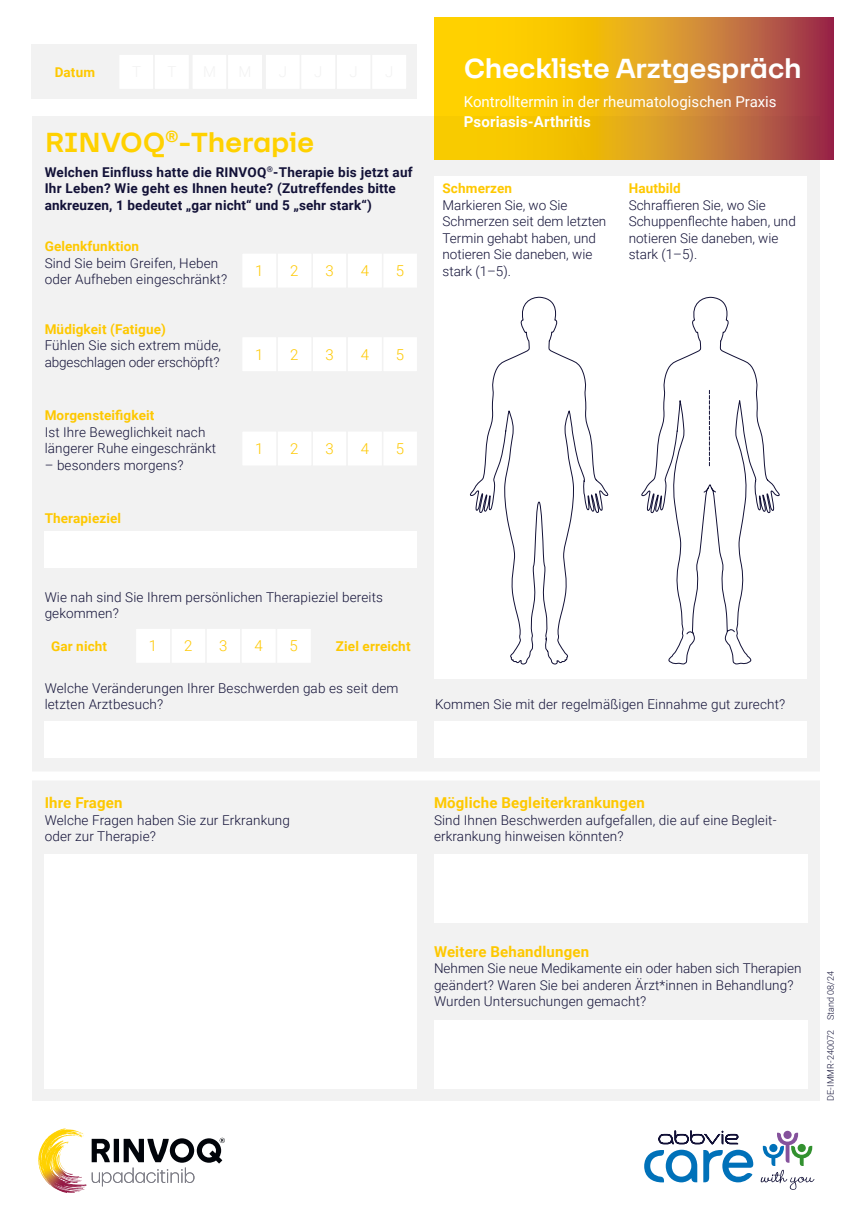
<style>
.page{position:relative;width:851px;height:1221px;background:#fff}
.page>*{position:absolute;margin:0;border:0;box-sizing:border-box;transform-origin:0 0}
.t1{font:700 30px "F37 Lineca";letter-spacing:-.015em;color:#fff}
.t2{font:700 30px "F37 Lineca";letter-spacing:-.01em;color:#ffd100}
.t3{font:700 15px "Roboto";letter-spacing:.01em;color:#fec800}
.t4{font:15px "Roboto";color:#fff}
.t5{font:300 15px "Roboto";color:#fec800}
.t6{font:700 15px "Roboto";letter-spacing:.01em;color:#fff}
.t7{font:300 13.5px/16.5px "Roboto";letter-spacing:.01em;color:#121137}
.t8{font:700 13.5px/16.5px "Roboto";letter-spacing:.02em;color:#121137}
.t9{font:700 13.5px "Roboto";letter-spacing:.01em;color:#fec800}
.t10{font:300 13.5px/16.5px "Roboto";letter-spacing:-.01em;color:#121137}
.t11{font:300 9px "Roboto";letter-spacing:.01em;color:#121137}
</style>
<div class="page">
<div style="left:32px;top:116px;width:787px;height:984px;background:#f2f2f2"></div>
<div style="left:32px;top:45px;width:385px;height:54px;background:#f2f2f2"></div>
<svg style="left:434px;top:17px;width:399px;height:143px;background:#dc9c1f"></svg>
<div style="left:45px;top:720px;width:372px;height:37px;background:#fff"></div>
<div style="left:434px;top:720px;width:372px;height:37px;background:#fff"></div>
<div style="left:45px;top:531px;width:372px;height:37px;background:#fff"></div>
<div style="left:434px;top:854px;width:373px;height:68px;background:#fff"></div>
<div style="left:434px;top:1020px;width:373px;height:68px;background:#fff"></div>
<svg style="left:38px;top:1128px;width:30px;height:47px"></svg>
<svg style="left:92px;top:1137px;width:133px;height:49px"></svg>
<svg style="left:644px;top:1130px;width:109px;height:52px"></svg>
<svg style="left:760px;top:1130px;width:54px;height:59px"></svg>
<div style="left:382px;top:253px;width:35px;height:35px;background:#fff"></div>
<div style="left:312px;top:253px;width:35px;height:35px;background:#fff"></div>
<div style="left:347px;top:253px;width:35px;height:35px;background:#fff"></div>
<div style="left:346px;top:252px;width:37px;height:37px;border:2px solid #f2f2f2"></div>
<div style="left:276px;top:253px;width:36px;height:35px;background:#fff"></div>
<div style="left:276px;top:252px;width:37px;height:37px;border:2px solid #f2f2f2"></div>
<div style="left:241px;top:253px;width:36px;height:35px;background:#fff"></div>
<div style="left:241px;top:252px;width:37px;height:37px;border:2px solid #f2f2f2"></div>
<div style="left:382px;top:336px;width:35px;height:36px;background:#fff"></div>
<div style="left:381px;top:336px;width:37px;height:36px;border:2px solid #f2f2f2"></div>
<div style="left:312px;top:336px;width:35px;height:36px;background:#fff"></div>
<div style="left:311px;top:336px;width:37px;height:36px;border:2px solid #f2f2f2"></div>
<div style="left:347px;top:336px;width:35px;height:36px;background:#fff"></div>
<div style="left:346px;top:336px;width:37px;height:36px;border:2px solid #f2f2f2"></div>
<div style="left:276px;top:336px;width:36px;height:36px;background:#fff"></div>
<div style="left:276px;top:336px;width:37px;height:36px;border:2px solid #f2f2f2"></div>
<div style="left:241px;top:336px;width:36px;height:36px;background:#fff"></div>
<div style="left:241px;top:336px;width:37px;height:36px;border:2px solid #f2f2f2"></div>
<div style="left:382px;top:431px;width:35px;height:35px;background:#fff"></div>
<div style="left:312px;top:431px;width:35px;height:35px;background:#fff"></div>
<div style="left:347px;top:431px;width:35px;height:35px;background:#fff"></div>
<div style="left:346px;top:430px;width:37px;height:37px;border:2px solid #f2f2f2"></div>
<div style="left:276px;top:431px;width:36px;height:35px;background:#fff"></div>
<div style="left:276px;top:430px;width:37px;height:37px;border:2px solid #f2f2f2"></div>
<div style="left:241px;top:431px;width:36px;height:35px;background:#fff"></div>
<div style="left:241px;top:430px;width:37px;height:37px;border:2px solid #f2f2f2"></div>
<div style="left:119px;top:54px;width:35px;height:36px;background:#fff"></div>
<div style="left:118px;top:53px;width:37px;height:37px;border:2px solid #f2f2f2"></div>
<div style="left:154px;top:54px;width:35px;height:36px;background:#fff"></div>
<div style="left:153px;top:53px;width:37px;height:37px;border:2px solid #f2f2f2"></div>
<div style="left:192px;top:54px;width:35px;height:36px;background:#fff"></div>
<div style="left:191px;top:53px;width:37px;height:37px;border:2px solid #f2f2f2"></div>
<div style="left:227px;top:54px;width:36px;height:36px;background:#fff"></div>
<div style="left:226px;top:53px;width:37px;height:37px;border:2px solid #f2f2f2"></div>
<div style="left:265px;top:54px;width:35px;height:36px;background:#fff"></div>
<div style="left:264px;top:53px;width:37px;height:37px;border:2px solid #f2f2f2"></div>
<div style="left:336px;top:54px;width:35px;height:36px;background:#fff"></div>
<div style="left:335px;top:53px;width:37px;height:37px;border:2px solid #f2f2f2"></div>
<div style="left:300px;top:54px;width:36px;height:36px;background:#fff"></div>
<div style="left:300px;top:53px;width:37px;height:37px;border:2px solid #f2f2f2"></div>
<div style="left:371px;top:54px;width:36px;height:36px;background:#fff"></div>
<div style="left:370px;top:53px;width:37px;height:37px;border:2px solid #f2f2f2"></div>
<div style="left:276px;top:628px;width:35px;height:35px;background:#fff"></div>
<div style="left:275px;top:627px;width:37px;height:37px;border:2px solid #f2f2f2"></div>
<div style="left:205px;top:628px;width:36px;height:35px;background:#fff"></div>
<div style="left:205px;top:627px;width:37px;height:37px;border:2px solid #f2f2f2"></div>
<div style="left:241px;top:628px;width:35px;height:35px;background:#fff"></div>
<div style="left:240px;top:627px;width:37px;height:37px;border:2px solid #f2f2f2"></div>
<div style="left:170px;top:628px;width:36px;height:35px;background:#fff"></div>
<div style="left:170px;top:627px;width:37px;height:37px;border:2px solid #f2f2f2"></div>
<div style="left:135px;top:628px;width:36px;height:35px;background:#fff"></div>
<div style="left:135px;top:627px;width:36px;height:37px;border:2px solid #f2f2f2"></div>
<div style="left:0;top:771px;width:836px;height:9px;background:#fff"></div>
<div style="left:434px;top:176px;width:372px;height:503px;background:#fff"></div>
<div style="left:45px;top:854px;width:372px;height:234px;background:#fff"></div>
<svg style="left:469px;top:296px;width:140px;height:369px"></svg>
<svg style="left:641px;top:296px;width:139px;height:369px"></svg>
<svg style="left:709px;top:390px;width:1px;height:76px"></svg>
<svg style="left:685px;top:629px;width:9px;height:6px"></svg>
<p class="t9" style="left:55px;top:63px;width:42px">Datum</p>
<h1 class="t2" style="left:45px;top:124px;width:271px">RINVOQ<sup>®</sup>-Therapie</h1>
<p class="t8" style="left:45px;top:163px;width:369px">Welchen Einfluss hatte die RINVOQ<sup>®</sup>-Therapie bis jetzt auf<br>Ihr Leben? Wie geht es Ihnen heute? (Zutreffendes bitte ankreuzen, 1 bedeutet „gar nicht“ und 5 „sehr stark“)</p>
<p class="t9" style="left:45px;top:237px;width:96px">Gelenkfunktion</p>
<p class="t7" style="left:45px;top:254px;width:184px">Sind Sie beim Greifen, Heben oder Aufheben eingeschränkt?</p>
<p class="t5" style="left:255px;top:260px;width:10px">1</p>
<p class="t5" style="left:290px;top:260px;width:10px">2</p>
<p class="t5" style="left:325px;top:260px;width:10px">3</p>
<p class="t5" style="left:360px;top:260px;width:10px">4</p>
<p class="t5" style="left:396px;top:260px;width:10px">5</p>
<p class="t9" style="left:45px;top:319px;width:123px">Müdigkeit (Fatigue)</p>
<p class="t10" style="left:45px;top:336px;width:178px">Fühlen Sie sich extrem müde, abgeschlagen oder erschöpft?</p>
<p class="t9" style="left:45px;top:406px;width:111px">Morgensteifigkeit</p>
<p class="t7" style="left:45px;top:423px;width:173px">Ist Ihre Beweglichkeit nach längerer Ruhe eingeschränkt</p>
<p class="t7" style="left:45px;top:456px;width:140px">– besonders morgens?</p>
<p class="t9" style="left:45px;top:509px;width:78px">Therapieziel</p>
<p class="t5" style="left:255px;top:344px;width:10px">1</p>
<p class="t5" style="left:290px;top:344px;width:10px">2</p>
<p class="t5" style="left:325px;top:344px;width:10px">3</p>
<p class="t5" style="left:360px;top:344px;width:10px">4</p>
<p class="t5" style="left:396px;top:344px;width:10px">5</p>
<p class="t5" style="left:255px;top:438px;width:10px">1</p>
<p class="t5" style="left:290px;top:438px;width:10px">2</p>
<p class="t5" style="left:325px;top:438px;width:10px">3</p>
<p class="t5" style="left:360px;top:438px;width:10px">4</p>
<p class="t5" style="left:396px;top:438px;width:10px">5</p>
<h1 class="t1" style="left:463px;top:50px;width:339px">Checkliste Arztgespräch</h1>
<p class="t4" style="left:463px;top:91px;width:314px">Kontrolltermin in der rheumatologischen Praxis</p>
<p class="t6" style="left:463px;top:111px;width:128px">Psoriasis-Arthritis</p>
<p class="t9" style="left:442px;top:179px;width:71px">Schmerzen</p>
<p class="t7" style="left:442px;top:196px;width:165px">Markieren Sie, wo Sie<br>Schmerzen seit dem letzten<br>Termin gehabt haben, und notieren Sie daneben, wie stark (1–5).</p>
<p class="t9" style="left:628px;top:179px;width:54px">Hautbild</p>
<p class="t7" style="left:628px;top:196px;width:169px">Schraffieren Sie, wo Sie<br>Schuppenflechte haben, und notieren Sie daneben, wie stark (1–5).</p>
<p class="t7" style="left:45px;top:588px;width:340px">Wie nah sind Sie Ihrem persönlichen Therapieziel bereits gekommen?</p>
<p class="t9" style="left:51px;top:636px;width:58px">Gar nicht</p>
<p class="t5" style="left:149px;top:635px;width:10px">1</p>
<p class="t5" style="left:184px;top:635px;width:10px">2</p>
<p class="t5" style="left:219px;top:635px;width:10px">3</p>
<p class="t5" style="left:254px;top:635px;width:10px">4</p>
<p class="t5" style="left:289px;top:635px;width:10px">5</p>
<p class="t9" style="left:336px;top:636px;width:76px">Ziel erreicht</p>
<p class="t7" style="left:45px;top:679px;width:355px">Welche Veränderungen Ihrer Beschwerden gab es seit dem letzten Arztbesuch?</p>
<p class="t7" style="left:435px;top:695px;width:351px">Kommen Sie mit der regelmäßigen Einnahme gut zurecht?</p>
<p class="t3" style="left:45px;top:792px;width:79px">Ihre Fragen</p>
<p class="t7" style="left:45px;top:811px;width:247px">Welche Fragen haben Sie zur Erkrankung oder zur Therapie?</p>
<p class="t3" style="left:434px;top:792px;width:212px">Mögliche Begleiterkrankungen</p>
<p class="t7" style="left:434px;top:811px;width:344px">Sind Ihnen Beschwerden aufgefallen, die auf eine Begleit&shy;erkrankung hinweisen könnten?</p>
<p class="t3" style="left:434px;top:940px;width:156px">Weitere Behandlungen</p>
<p class="t7" style="left:434px;top:959px;width:369px">Nehmen Sie neue Medikamente ein oder haben sich Therapien geändert? Waren Sie bei anderen Ärzt*innen in Behandlung?<br>Wurden Untersuchungen gemacht?</p>
<p class="t11" style="left:824px;top:1100px;width:131px;rotate:-90deg">DE-IMMR-240072 Stand 08/24</p>
</div>
